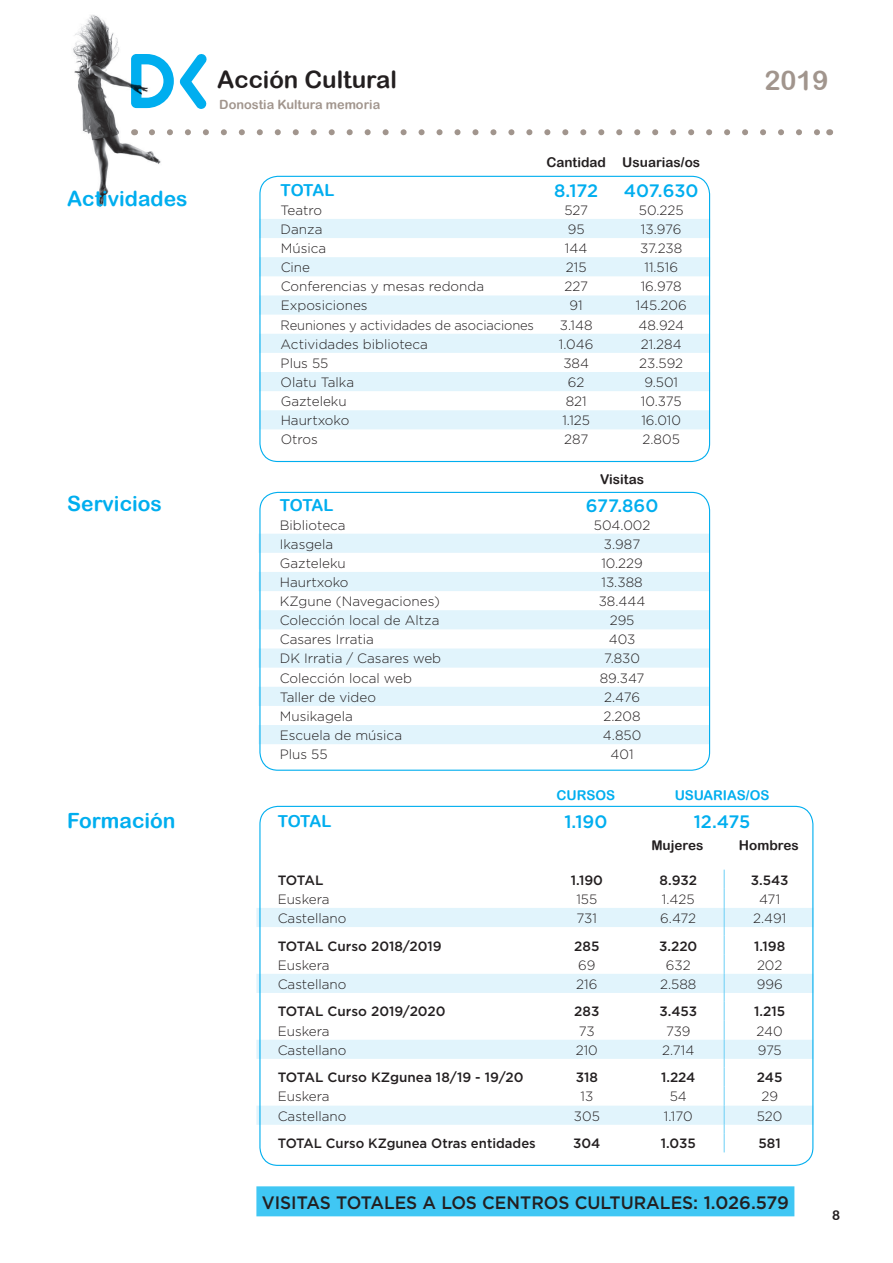
<style>
.page{position:relative;width:893px;height:1263px;background:#fff}
.page>*{position:absolute;margin:0;border:0;box-sizing:border-box;transform-origin:0 0}
.t1{font:27px "Arial Rounded MT Bold";color:#a1958d}
.t2{font:24px "Arial Rounded MT Bold";color:#231f20}
.t3{font:21px "Arial Rounded MT Bold";color:#00aeef}
.t4{font:500 18px "Gotham";color:#231f20;scale:.96 1}
.t5{font:500 18px "Gotham";color:#00aeef}
.t6{font:16.5px "Arial Rounded MT Bold";letter-spacing:-.015em;color:#00aeef}
.t7{font:300 13.5px "Gotham";color:#231f20}
.t8{font:500 13.5px "Gotham";color:#231f20}
.t9{font:13.5px "Arial Rounded MT Bold";color:#231f20}
.t10{font:300 13.5px "Gotham";color:#231f20;scale:.96 1}
.t11{font:13.5px "Arial Rounded MT Bold";color:#00aeef}
.t12{font:12.75px "Arial Rounded MT Bold";color:#a1958d}
</style>
<div class="page">
<svg style="left:180px;top:54px;width:27px;height:55px"></svg>
<svg style="left:185px;top:129px;width:635px;height:6px"></svg>
<img style="left:73px;top:15px;width:101px;height:192px">
<svg style="left:261px;top:219px;width:447px;height:210px;fill:#e1f4fc"></svg>
<div style="left:259px;top:176px;width:451px;height:286px;border:1px solid #00aeef;border-radius:18px"></div>
<svg style="left:261px;top:534px;width:447px;height:210px;fill:#e1f4fc"></svg>
<div style="left:259px;top:492px;width:451px;height:279px;border:1px solid #00aeef;border-radius:18px"></div>
<svg style="left:256px;top:870px;width:555px;height:282px"></svg>
<div style="left:256px;top:1186px;width:538px;height:30px;background:#40c7f4"></div>
<h3 class="t3" style="left:67px;top:186px;width:122px">Actividades</h3>
<h3 class="t3" style="left:67px;top:491px;width:96px">Servicios</h3>
<h3 class="t3" style="left:67px;top:808px;width:110px">Formación</h3>
<h2 class="t2" style="left:217px;top:65px;width:181px">Acción Cultural</h2>
<h1 class="t1" style="left:764px;top:65px;width:66px">2019</h1>
<p class="t12" style="left:219px;top:97px;width:162px">Donostia Kultura memoria</p>
<p class="t9" style="left:546px;top:155px;width:155px">Cantidad Usuarias/os</p>
<p class="t6" style="left:281px;top:181px;width:55px">TOTAL</p>
<h3 class="t5" style="left:554px;top:179px;width:46px">8.172</h3>
<h3 class="t5" style="left:624px;top:179px;width:76px">407.630</h3>
<p class="t7" style="left:281px;top:201px;width:43px">Teatro</p>
<p class="t7" style="left:564px;top:201px;width:25px">527</p>
<p class="t7" style="left:639px;top:201px;width:46px">50.225</p>
<p class="t7" style="left:281px;top:221px;width:43px">Danza</p>
<p class="t7" style="left:568px;top:221px;width:18px">95</p>
<p class="t7" style="left:641px;top:221px;width:42px">13.976</p>
<p class="t7" style="left:281px;top:240px;width:47px">Música</p>
<p class="t7" style="left:565px;top:240px;width:24px">144</p>
<p class="t7" style="left:640px;top:240px;width:44px">37.238</p>
<p class="t7" style="left:281px;top:259px;width:31px">Cine</p>
<p class="t7" style="left:566px;top:259px;width:22px">215</p>
<p class="t7" style="left:644px;top:259px;width:35px">11.516</p>
<p class="t7" style="left:281px;top:278px;width:205px">Conferencias y mesas redonda</p>
<p class="t7" style="left:564px;top:278px;width:25px">227</p>
<p class="t7" style="left:641px;top:278px;width:42px">16.978</p>
<p class="t7" style="left:281px;top:297px;width:88px">Exposiciones</p>
<p class="t7" style="left:570px;top:297px;width:15px">91</p>
<p class="t7" style="left:636px;top:297px;width:52px">145.206</p>
<p class="t10" style="left:281px;top:316px;width:265px">Reuniones y actividades de asociaciones</p>
<p class="t7" style="left:560px;top:316px;width:34px">3.148</p>
<p class="t7" style="left:638px;top:316px;width:47px">48.924</p>
<p class="t7" style="left:281px;top:335px;width:149px">Actividades biblioteca</p>
<p class="t7" style="left:559px;top:335px;width:36px">1.046</p>
<p class="t7" style="left:641px;top:335px;width:43px">21.284</p>
<p class="t7" style="left:281px;top:354px;width:49px">Plus 55</p>
<p class="t7" style="left:563px;top:354px;width:27px">384</p>
<p class="t7" style="left:639px;top:354px;width:45px">23.592</p>
<p class="t7" style="left:281px;top:374px;width:75px">Olatu Talka</p>
<p class="t7" style="left:568px;top:374px;width:18px">62</p>
<p class="t7" style="left:644px;top:374px;width:35px">9.501</p>
<p class="t7" style="left:281px;top:393px;width:67px">Gazteleku</p>
<p class="t7" style="left:566px;top:393px;width:22px">821</p>
<p class="t7" style="left:641px;top:393px;width:42px">10.375</p>
<p class="t7" style="left:281px;top:412px;width:70px">Haurtxoko</p>
<p class="t7" style="left:562px;top:412px;width:29px">1.125</p>
<p class="t7" style="left:641px;top:412px;width:41px">16.010</p>
<p class="t7" style="left:281px;top:431px;width:39px">Otros</p>
<p class="t7" style="left:564px;top:431px;width:26px">287</p>
<p class="t7" style="left:643px;top:431px;width:39px">2.805</p>
<p class="t9" style="left:600px;top:471px;width:45px">Visitas</p>
<p class="t6" style="left:280px;top:495px;width:55px">TOTAL</p>
<h3 class="t5" style="left:586px;top:494px;width:74px">677.860</h3>
<p class="t7" style="left:280px;top:516px;width:67px">Biblioteca</p>
<p class="t7" style="left:594px;top:516px;width:58px">504.002</p>
<p class="t7" style="left:280px;top:535px;width:55px">Ikasgela</p>
<p class="t7" style="left:604px;top:535px;width:38px">3.987</p>
<p class="t7" style="left:280px;top:554px;width:67px">Gazteleku</p>
<p class="t7" style="left:601px;top:554px;width:43px">10.229</p>
<p class="t7" style="left:280px;top:574px;width:70px">Haurtxoko</p>
<p class="t7" style="left:602px;top:574px;width:43px">13.388</p>
<p class="t7" style="left:280px;top:593px;width:162px">KZgune (Navegaciones)</p>
<p class="t7" style="left:599px;top:593px;width:48px">38.444</p>
<p class="t7" style="left:280px;top:612px;width:161px">Colección local de Altza</p>
<p class="t7" style="left:610px;top:612px;width:26px">295</p>
<p class="t7" style="left:280px;top:631px;width:96px">Casares Irratia</p>
<p class="t7" style="left:609px;top:631px;width:28px">403</p>
<p class="t7" style="left:280px;top:650px;width:163px">DK Irratia / Casares web</p>
<p class="t7" style="left:604px;top:650px;width:38px">7.830</p>
<p class="t7" style="left:280px;top:669px;width:134px">Colección local web</p>
<p class="t7" style="left:600px;top:669px;width:46px">89.347</p>
<p class="t7" style="left:280px;top:688px;width:98px">Taller de video</p>
<p class="t7" style="left:604px;top:688px;width:37px">2.476</p>
<p class="t7" style="left:280px;top:707px;width:75px">Musikagela</p>
<p class="t7" style="left:603px;top:707px;width:39px">2.208</p>
<p class="t7" style="left:280px;top:727px;width:124px">Escuela de música</p>
<p class="t7" style="left:603px;top:727px;width:40px">4.850</p>
<p class="t7" style="left:280px;top:746px;width:49px">Plus 55</p>
<p class="t7" style="left:611px;top:746px;width:25px">401</p>
<p class="t11" style="left:557px;top:787px;width:41px">CURSOS</p>
<p class="t11" style="left:675px;top:787px;width:86px">USUARIAS/OS</p>
<p class="t6" style="left:278px;top:811px;width:55px">TOTAL</p>
<h3 class="t5" style="left:564px;top:810px;width:45px">1.190</h3>
<h3 class="t5" style="left:694px;top:810px;width:58px">12.475</h3>
<p class="t9" style="left:651px;top:837px;width:53px">Mujeres</p>
<p class="t9" style="left:739px;top:837px;width:61px">Hombres</p>
<p class="t8" style="left:278px;top:871px;width:47px">TOTAL</p>
<p class="t8" style="left:571px;top:871px;width:34px">1.190</p>
<p class="t8" style="left:659px;top:871px;width:39px">8.932</p>
<p class="t8" style="left:751px;top:871px;width:39px">3.543</p>
<p class="t7" style="left:278px;top:890px;width:53px">Euskera</p>
<p class="t7" style="left:576px;top:890px;width:22px">155</p>
<p class="t7" style="left:662px;top:890px;width:34px">1.425</p>
<p class="t7" style="left:759px;top:890px;width:23px">471</p>
<p class="t7" style="left:278px;top:909px;width:70px">Castellano</p>
<p class="t7" style="left:577px;top:909px;width:22px">731</p>
<p class="t7" style="left:660px;top:909px;width:37px">6.472</p>
<p class="t7" style="left:753px;top:909px;width:35px">2.491</p>
<p class="t8" style="left:278px;top:937px;width:166px">TOTAL Curso 2018/2019</p>
<p class="t8" style="left:574px;top:937px;width:27px">285</p>
<p class="t8" style="left:659px;top:937px;width:40px">3.220</p>
<p class="t8" style="left:754px;top:937px;width:33px">1.198</p>
<p class="t7" style="left:278px;top:956px;width:53px">Euskera</p>
<p class="t7" style="left:578px;top:956px;width:19px">69</p>
<p class="t7" style="left:666px;top:956px;width:26px">632</p>
<p class="t7" style="left:757px;top:956px;width:27px">202</p>
<p class="t7" style="left:278px;top:975px;width:70px">Castellano</p>
<p class="t7" style="left:576px;top:975px;width:23px">216</p>
<p class="t7" style="left:660px;top:975px;width:38px">2.588</p>
<p class="t7" style="left:757px;top:975px;width:28px">996</p>
<p class="t8" style="left:278px;top:1003px;width:169px">TOTAL Curso 2019/2020</p>
<p class="t8" style="left:574px;top:1003px;width:27px">283</p>
<p class="t8" style="left:659px;top:1003px;width:39px">3.453</p>
<p class="t8" style="left:754px;top:1003px;width:32px">1.215</p>
<p class="t7" style="left:278px;top:1022px;width:53px">Euskera</p>
<p class="t7" style="left:579px;top:1022px;width:17px">73</p>
<p class="t7" style="left:666px;top:1022px;width:26px">739</p>
<p class="t7" style="left:757px;top:1022px;width:28px">240</p>
<p class="t7" style="left:278px;top:1041px;width:70px">Castellano</p>
<p class="t7" style="left:576px;top:1041px;width:24px">210</p>
<p class="t7" style="left:662px;top:1041px;width:34px">2.714</p>
<p class="t7" style="left:758px;top:1041px;width:26px">975</p>
<p class="t8" style="left:278px;top:1069px;width:247px">TOTAL Curso KZgunea 18/19 - 19/20</p>
<p class="t8" style="left:576px;top:1069px;width:24px">318</p>
<p class="t8" style="left:661px;top:1069px;width:36px">1.224</p>
<p class="t8" style="left:757px;top:1069px;width:27px">245</p>
<p class="t7" style="left:278px;top:1088px;width:53px">Euskera</p>
<p class="t7" style="left:580px;top:1088px;width:14px">13</p>
<p class="t7" style="left:670px;top:1088px;width:19px">54</p>
<p class="t7" style="left:761px;top:1088px;width:18px">29</p>
<p class="t7" style="left:278px;top:1107px;width:70px">Castellano</p>
<p class="t7" style="left:574px;top:1107px;width:27px">305</p>
<p class="t7" style="left:664px;top:1107px;width:30px">1.170</p>
<p class="t7" style="left:757px;top:1107px;width:27px">520</p>
<p class="t8" style="left:278px;top:1135px;width:260px">TOTAL Curso KZgunea Otras entidades</p>
<p class="t8" style="left:573px;top:1135px;width:29px">304</p>
<p class="t8" style="left:661px;top:1135px;width:37px">1.035</p>
<p class="t8" style="left:759px;top:1135px;width:24px">581</p>
<h3 class="t4" style="left:262px;top:1191px;width:551px">VISITAS TOTALES A LOS CENTROS CULTURALES: 1.026.579</h3>
<p class="t9" style="left:832px;top:1208px;width:10px">8</p>
</div>
